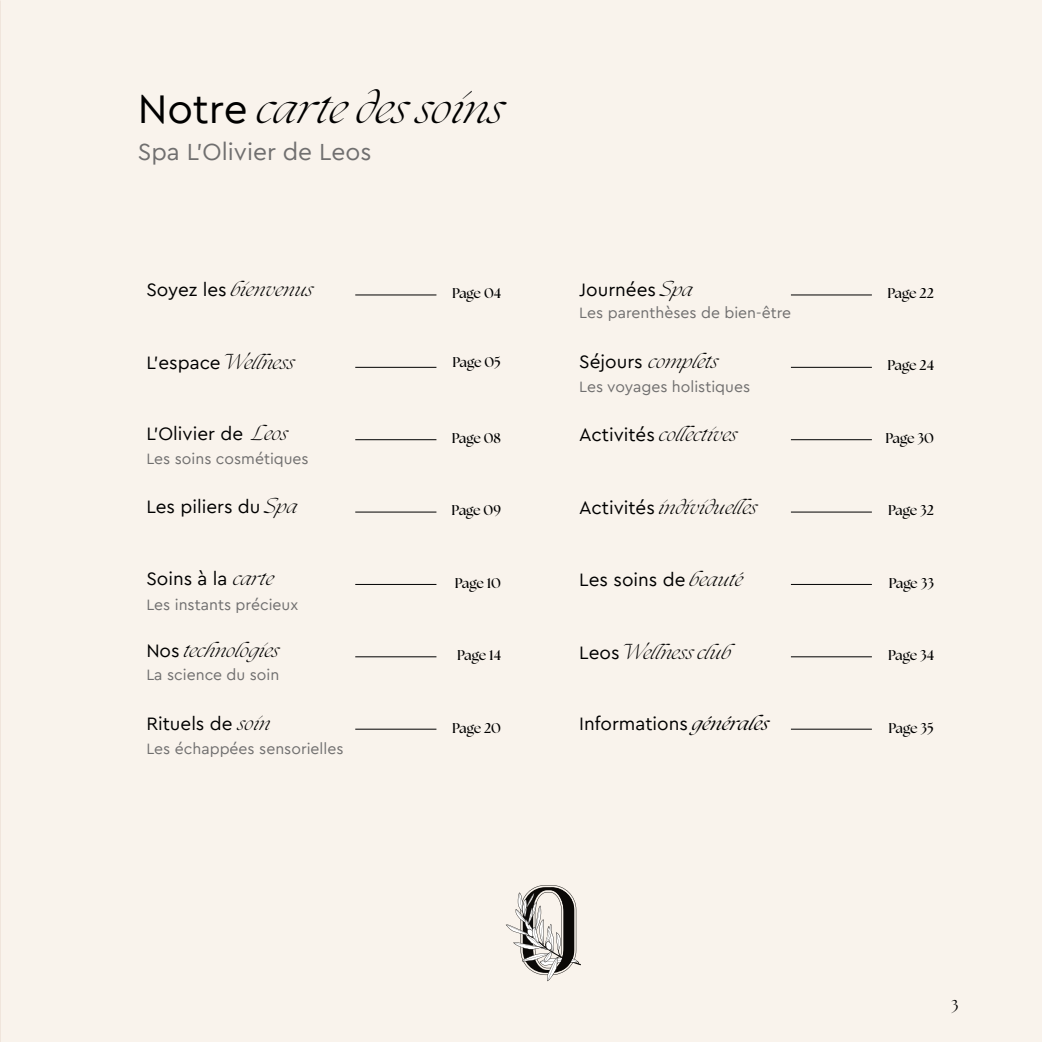
<style>
.page{position:relative;width:1042px;height:1042px;background:#f9f3ec}
.page>*{position:absolute;margin:0;border:0;box-sizing:border-box;transform-origin:0 0}
.t1{font:italic 300 42px "The Seasons";letter-spacing:-.005em;color:#000}
.t2{font:24.5px "Cera Pro";color:#706f6f}
.t3{font:18.9px "Cera Pro";color:#000}
.t4{font:italic 300 18.9px "The Seasons";color:#000}
.t5{font:italic 300 18.9px "The Seasons";letter-spacing:-.02em;color:#000}
.t6{font:15.75px "Cera Pro";color:#706f6f}
.t7{font:15.75px "The Seasons";color:#000}
.t8{font:700 14.17px "The Seasons";letter-spacing:-.02em;color:#000}
.s1{font-family:"Cera Pro";font-weight:400;font-style:normal}
.s2{font-family:"The Seasons";font-weight:300;font-style:italic}
.s3{font-family:"The Seasons";font-style:italic}
</style>
<div class="page">
<hr style="left:355px;top:295px;width:81px;height:1px;background:#000">
<hr style="left:791px;top:295px;width:81px;height:1px;background:#000">
<hr style="left:355px;top:367px;width:81px;height:1px;background:#000">
<hr style="left:791px;top:367px;width:81px;height:1px;background:#000">
<hr style="left:355px;top:439px;width:81px;height:1px;background:#000">
<hr style="left:791px;top:439px;width:81px;height:1px;background:#000">
<hr style="left:355px;top:512px;width:81px;height:1px;background:#000">
<hr style="left:791px;top:512px;width:81px;height:1px;background:#000">
<hr style="left:355px;top:584px;width:81px;height:1px;background:#000">
<hr style="left:791px;top:584px;width:81px;height:1px;background:#000">
<hr style="left:355px;top:656px;width:81px;height:1px;background:#000">
<hr style="left:791px;top:656px;width:81px;height:1px;background:#000">
<hr style="left:355px;top:729px;width:81px;height:1px;background:#000">
<hr style="left:791px;top:729px;width:81px;height:1px;background:#000">
<svg style="left:506px;top:885px;width:75px;height:96px"></svg>
<h1 class="t1" style="left:138px;top:78px;width:368px"><span class="s1">Notre</span> carte des soins</h1>
<h2 class="t2" style="left:138px;top:134px;width:235px">Spa L’Olivier de Leos</h2>
<p class="t4" style="left:146px;top:276px;width:168px"><span class="s1">Soyez les</span> bienvenus</p>
<p class="t8" style="left:452px;top:283px;width:51px">Page 04</p>
<p class="t3" style="left:146px;top:349px;width:150px">L’espace<span class="s2">Wellness</span></p>
<p class="t8" style="left:452px;top:353px;width:50px">Page 05</p>
<p class="t3" style="left:146px;top:420px;width:143px">L’Olivier de <span class="s2">Leos</span></p>
<p class="t8" style="left:452px;top:428px;width:51px">Page 08</p>
<p class="t6" style="left:146px;top:447px;width:164px">Les soins cosmétiques</p>
<p class="t3" style="left:146px;top:493px;width:152px">Les piliers du <span class="s2">Spa</span></p>
<p class="t3" style="left:146px;top:565px;width:129px">Soins à la <span class="s2">carte</span></p>
<p class="t6" style="left:146px;top:593px;width:153px">Les instants précieux</p>
<p class="t4" style="left:146px;top:637px;width:134px"><span class="s1">Nos</span> technologies</p>
<p class="t6" style="left:146px;top:663px;width:134px">La science du soin</p>
<p class="t3" style="left:146px;top:710px;width:125px">Rituels de <span class="s2">soin</span></p>
<p class="t6" style="left:146px;top:737px;width:199px">Les échappées sensorielles</p>
<p class="t8" style="left:452px;top:501px;width:51px">Page 09</p>
<p class="t8" style="left:455px;top:573px;width:48px">Page 10</p>
<p class="t8" style="left:457px;top:646px;width:45px">Page 14</p>
<p class="t8" style="left:452px;top:718px;width:50px">Page 20</p>
<p class="t3" style="left:579px;top:276px;width:115px">Journées <span class="s2">Spa</span></p>
<p class="t6" style="left:579px;top:302px;width:213px">Les parenthèses de bien-être</p>
<p class="t4" style="left:579px;top:348px;width:140px"><span class="s1">Séjours</span> complets</p>
<p class="t6" style="left:579px;top:375px;width:172px">Les voyages holistiques</p>
<p class="t4" style="left:579px;top:421px;width:159px"><span class="s1">Activités</span> collectives</p>
<p class="t4" style="left:579px;top:493px;width:179px"><span class="s1">Activités</span> individuelles</p>
<p class="t8" style="left:887px;top:283px;width:48px">Page 22</p>
<p class="t8" style="left:887px;top:356px;width:48px">Page 24</p>
<p class="t8" style="left:885px;top:428px;width:50px">Page 30</p>
<p class="t8" style="left:888px;top:501px;width:47px">Page 32</p>
<p class="t3" style="left:579px;top:566px;width:165px">Les soins de <span class="s2">beauté</span></p>
<p class="t8" style="left:889px;top:573px;width:47px">Page 33</p>
<p class="t5" style="left:579px;top:638px;width:153px"><span class="s1">Leos</span>Wellness club</p>
<p class="t8" style="left:888px;top:646px;width:47px">Page 34</p>
<p class="t3" style="left:579px;top:710px;width:191px">Informations <span class="s3">générales</span></p>
<p class="t8" style="left:888px;top:718px;width:47px">Page 35</p>
<p class="t7" style="left:951px;top:995px;width:9px">3</p>
</div>
